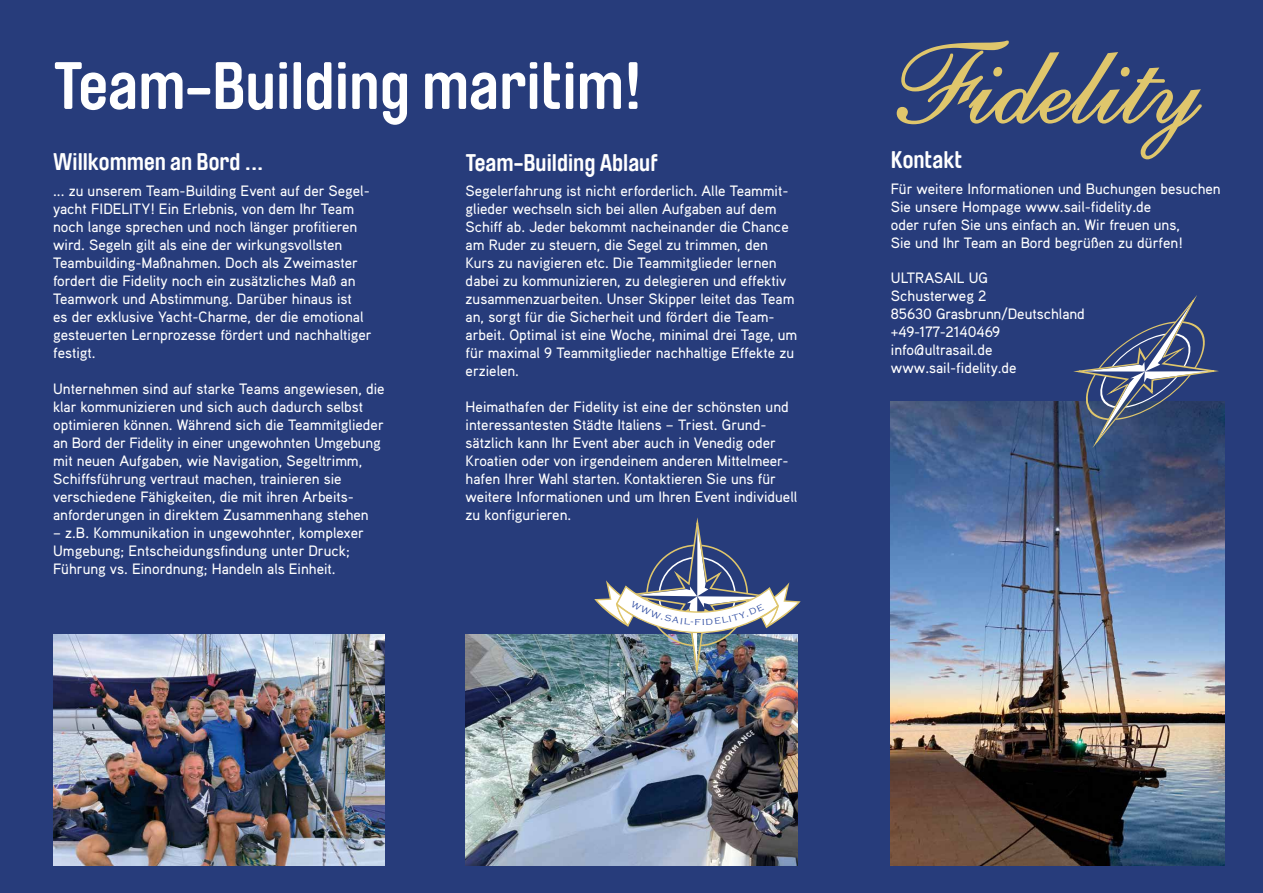
<style>
.page{position:relative;width:1263px;height:893px;background:#273c7b}
.page>*{position:absolute;margin:0;border:0;box-sizing:border-box;transform-origin:0 0}
.t1{font:114.75px "Shelley LT Andante Script";color:#e0c66c}
.t2{font:700 66px "Brauer Neue";color:#fff}
.t3{font:700 24px "Brauer Neue";color:#fff}
.t4{font:500 15px/18px "Aaux Pro";color:#fff}
</style>
<div class="page">
<img style="left:53px;top:634px;width:331px;height:231px">
<img style="left:466px;top:634px;width:331px;height:231px">
<img style="left:891px;top:402px;width:333px;height:463px">
<svg style="left:896px;top:40px;width:306px;height:120px"></svg>
<svg style="left:1019px;top:297px;width:206px;height:153px"></svg>
<img style="left:594px;top:521px;width:207px;height:160px">
<h2 class="t2" style="left:53px;top:48px;width:591px">Team-Building maritim!</h2>
<h3 class="t3" style="left:53px;top:148px;width:212px">Willkommen an Bord ...</h3>
<p class="t4" style="left:53px;top:181px;width:320px">... zu unserem Team-Building Event auf der Segel&shy;yacht FIDELITY! Ein Erlebnis, von dem Ihr Team noch lange sprechen und noch länger profitieren wird. Segeln gilt als eine der wirkungsvollsten Teambuilding-Maßnahmen. Doch als Zweimaster fordert die Fidelity noch ein zusätzliches Maß an Teamwork und Abstimmung. Darüber hinaus ist<br>es der exklusive Yacht-Charme, der die emotional gesteuerten Lernprozesse fördert und nachhaltiger festigt.</p>
<p class="t4" style="left:53px;top:379px;width:333px">Unternehmen sind auf starke Teams angewiesen, die klar kommunizieren und sich auch dadurch selbst optimieren können. Während sich die Teammitglieder an Bord der Fidelity in einer ungewohnten Umgebung mit neuen Aufgaben, wie Navigation, Segeltrimm, Schiffsführung vertraut machen, trainieren sie verschiedene Fähigkeiten, die mit ihren Arbeits&shy;anforderungen in direktem Zusammenhang stehen</p>
<p class="t4" style="left:53px;top:523px;width:312px">– z.B. Kommunikation in ungewohnter, komplexer<br>Umgebung; Entscheidungsfindung unter Druck;<br>Führung vs. Einordnung; Handeln als Einheit.</p>
<h3 class="t3" style="left:466px;top:149px;width:194px">Team-Building Ablauf</h3>
<p class="t4" style="left:466px;top:182px;width:333px">Segelerfahrung ist nicht erforderlich. Alle Teammit&shy;glieder wechseln sich bei allen Aufgaben auf dem Schiff ab. Jeder bekommt nacheinander die Chance am Ruder zu steuern, die Segel zu trimmen, den Kurs zu navigieren etc. Die Teammitglieder lernen dabei zu kommunizieren, zu delegieren und effektiv zusammenzuarbeiten. Unser Skipper leitet das Team an, sorgt für die Sicherheit und fördert die Team&shy;arbeit. Optimal ist eine Woche, minimal drei Tage, um für maximal 9 Teammitglieder nachhaltige Effekte zu erzielen.</p>
<p class="t4" style="left:466px;top:398px;width:333px">Heimathafen der Fidelity ist eine der schönsten und interessantesten Städte Italiens – Triest. Grund&shy;sätzlich kann Ihr Event aber auch in Venedig oder Kroatien oder von irgendeinem anderen Mittelmeer&shy;hafen Ihrer Wahl starten. Kontaktieren Sie uns für weitere Informationen und um Ihren Event individuell zu konfigurieren.</p>
<h1 class="t1" style="left:898px;top:19px;width:301px">Fidelity</h1>
<h3 class="t3" style="left:891px;top:146px;width:73px">Kontakt</h3>
<p class="t4" style="left:891px;top:179px;width:331px">Für weitere Informationen und Buchungen besuchen Sie unsere Hompage www.sail-fidelity.de<br>oder rufen Sie uns einfach an. Wir freuen uns,<br>Sie und Ihr Team an Bord begrüßen zu dürfen!</p>
<p class="t4" style="left:891px;top:268px;width:196px">ULTRASAIL UG<br>Schusterweg 2<br>85630 Grasbrunn/Deutschland +49-177-2140469 info@ultrasail.de www.sail-fidelity.de</p>
</div>
